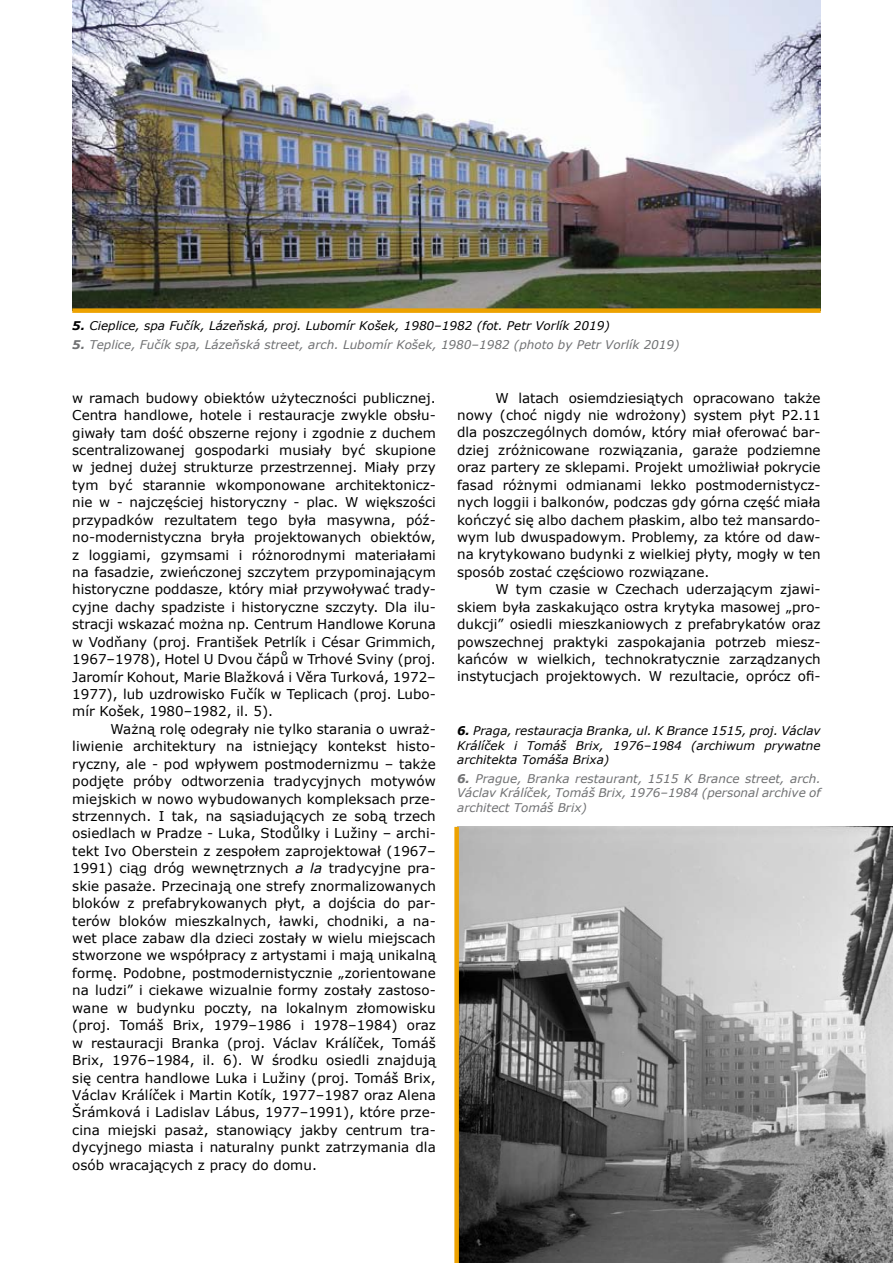
<style>
.page{position:relative;width:893px;height:1263px;background:#fff}
.page>*{position:absolute;margin:0;border:0;box-sizing:border-box;transform-origin:0 0}
.t1{font:13.5px/17.4px "Verdana";color:#000;text-align:justify}
.t2{font:italic 12px/14.4px "Verdana";color:#707173;text-align:justify}
.t3{font:italic 12px/14.4px "Verdana";color:#000;text-align:justify}
.s1{font-weight:700}
.s2{font-style:italic}
</style>
<div class="page">
<img style="left:72px;top:0;width:749px;height:308px">
<div style="left:72px;top:308px;width:749px;height:5px;background:#eda200"></div>
<img style="left:459px;top:827px;width:434px;height:436px">
<div style="left:454px;top:827px;width:5px;height:436px;background:#eda200"></div>
<p class="t3" style="left:72px;top:318px;width:539px"><span class="s1">5.</span> Cieplice, spa Fučík, Lázeňská, proj. Lubomír Košek, 1980–1982 (fot. Petr Vorlík 2019)</p>
<p class="t2" style="left:72px;top:337px;width:609px"><span class="s1">5.</span> Teplice, Fučík spa, Lázeňská street, arch. Lubomír Košek, 1980–1982 (photo by Petr Vorlík 2019)</p>
<p class="t1" style="left:72px;top:389px;width:365px">w ramach budowy obiektów użyteczności publicznej.<br>Centra handlowe, hotele i restauracje zwykle obsłu&shy;giwały tam dość obszerne rejony i zgodnie z duchem scentralizowanej gospodarki musiały być skupione w jednej dużej strukturze przestrzennej. Miały przy tym być starannie wkomponowane architektonicz&shy;nie w - najczęściej historyczny - plac. W większości przypadków rezultatem tego była masywna, póź&shy;no-modernistyczna bryła projektowanych obiektów, z loggiami, gzymsami i różnorodnymi materiałami na fasadzie, zwieńczonej szczytem przypominającym historyczne poddasze, który miał przywoływać trady&shy;cyjne dachy spadziste i historyczne szczyty. Dla ilu&shy;stracji wskazać można np. Centrum Handlowe Koruna w Vodňany (proj. František Petrlík i César Grimmich, 1967–1978), Hotel U Dvou čápů w Trhové Sviny (proj.<br>Jaromír Kohout, Marie Blažková i Věra Turková, 1972– 1977), lub uzdrowisko Fučík w Teplicach (proj. Lubo&shy;mír Košek, 1980–1982, il. 5).</p>
<p class="t1" style="left:72px;top:720px;width:365px;text-indent:38px">Ważną rolę odegrały nie tylko starania o uwraż&shy;liwienie architektury na istniejący kontekst histo&shy;ryczny, ale - pod wpływem postmodernizmu – także podjęte próby odtworzenia tradycyjnych motywów miejskich w nowo wybudowanych kompleksach prze&shy;strzennych. I tak, na sąsiadujących ze sobą trzech osiedlach w Pradze - Luka, Stodůlky i Lužiny – archi&shy;tekt Ivo Oberstein z zespołem zaprojektował (1967– 1991) ciąg dróg wewnętrznych <span class="s2">a la</span> tradycyjne pra&shy;skie pasaże. Przecinają one strefy znormalizowanych bloków z prefabrykowanych płyt, a dojścia do par&shy;terów bloków mieszkalnych, ławki, chodniki, a na&shy;wet place zabaw dla dzieci zostały w wielu miejscach stworzone we współpracy z artystami i mają unikalną formę. Podobne, postmodernistycznie „zorientowane na ludzi” i ciekawe wizualnie formy zostały zastoso&shy;wane w budynku poczty, na lokalnym złomowisku (proj. Tomáš Brix, 1979–1986 i 1978–1984) oraz w restauracji Branka (proj. Václav Králíček, Tomáš Brix, 1976–1984, il. 6). W środku osiedli znajdują się centra handlowe Luka i Lužiny (proj. Tomáš Brix, Václav Králíček i Martin Kotík, 1977–1987 oraz Alena Šrámková i Ladislav Lábus, 1977–1991), które prze&shy;cina miejski pasaż, stanowiący jakby centrum tra&shy;dycyjnego miasta i naturalny punkt zatrzymania dla osób wracających z pracy do domu.</p>
<p class="t1" style="left:457px;top:388px;width:365px;text-indent:38px">W latach osiemdziesiątych opracowano także nowy (choć nigdy nie wdrożony) system płyt P2.11 dla poszczególnych domów, który miał oferować bar&shy;dziej zróżnicowane rozwiązania, garaże podziemne oraz partery ze sklepami. Projekt umożliwiał pokrycie fasad różnymi odmianami lekko postmodernistycz&shy;nych loggii i balkonów, podczas gdy górna część miała kończyć się albo dachem płaskim, albo też mansardo&shy;wym lub dwuspadowym. Problemy, za które od daw&shy;na krytykowano budynki z wielkiej płyty, mogły w ten sposób zostać częściowo rozwiązane.</p>
<p class="t1" style="left:457px;top:580px;width:365px;text-indent:38px">W tym czasie w Czechach uderzającym zjawi&shy;skiem była zaskakująco ostra krytyka masowej „pro&shy;dukcji” osiedli mieszkaniowych z prefabrykatów oraz powszechnej praktyki zaspokajania potrzeb miesz&shy;kańców w wielkich, technokratycznie zarządzanych instytucjach projektowych. W rezultacie, oprócz ofi-</p>
<p class="t3" style="left:457px;top:723px;width:365px"><span class="s1">6.</span> Praga, restauracja Branka, ul. K Brance 1515, proj. Václav Králíček i Tomáš Brix, 1976–1984 (archiwum prywatne architekta Tomáša Brixa)</p>
<p class="t2" style="left:457px;top:771px;width:365px"><span class="s1">6.</span> Prague, Branka restaurant, 1515 K Brance street, arch.<br>Václav Králíček, Tomáš Brix, 1976–1984 (personal archive of architect Tomáš Brix)</p>
</div>
